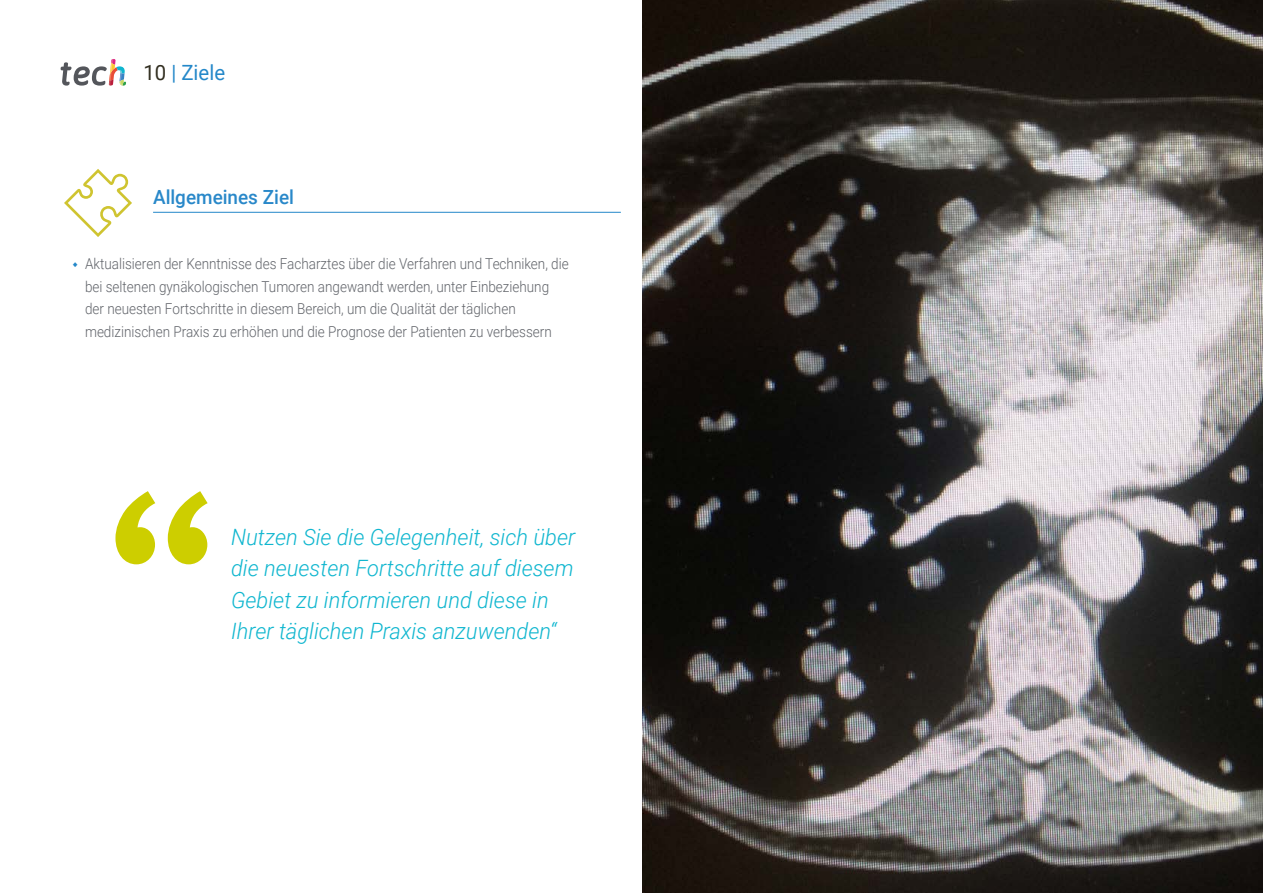
<style>
.page{position:relative;width:1263px;height:893px;background:#fff}
.page>*{position:absolute;margin:0;border:0;box-sizing:border-box;transform-origin:0 0}
.t1{font:italic 300 22.5px/31.5px "Roboto";color:#0fb6cf}
.t2{font:21px "Roboto";color:#2488c9}
.t3{font:500 19.5px "Roboto";color:#2988c9}
.t4{font:300 15px/22.5px "Roboto";color:#61646a;scale:.9 1}
.s1{color:#312e20}
</style>
<div class="page">
<img style="left:642px;top:0;width:621px;height:893px">
<svg style="left:61px;top:59px;width:65px;height:27px"></svg>
<hr style="left:153px;top:212px;width:468px;height:1px;background:#2488c9">
<svg style="left:64px;top:169px;width:68px;height:68px"></svg>
<svg style="left:115px;top:491px;width:93px;height:73px"></svg>
<h2 class="t2" style="left:144px;top:57px;width:83px"><span class="s1">10</span> | Ziele</h2>
<h3 class="t3" style="left:153px;top:183px;width:142px">Allgemeines Ziel</h3>
<p class="t4" style="left:85px;top:252px;width:539px">Aktualisieren der Kenntnisse des Facharztes über die Verfahren und Techniken, die bei seltenen gynäkologischen Tumoren angewandt werden, unter Einbeziehung der neuesten Fortschritte in diesem Bereich, um die Qualität der täglichen medizinischen Praxis zu erhöhen und die Prognose der Patienten zu verbessern</p>
<h1 class="t1" style="left:231px;top:520px;width:346px">Nutzen Sie die Gelegenheit, sich über die neuesten Fortschritte auf diesem Gebiet zu informieren und diese in Ihrer täglichen Praxis anzuwenden“</h1>
</div>
